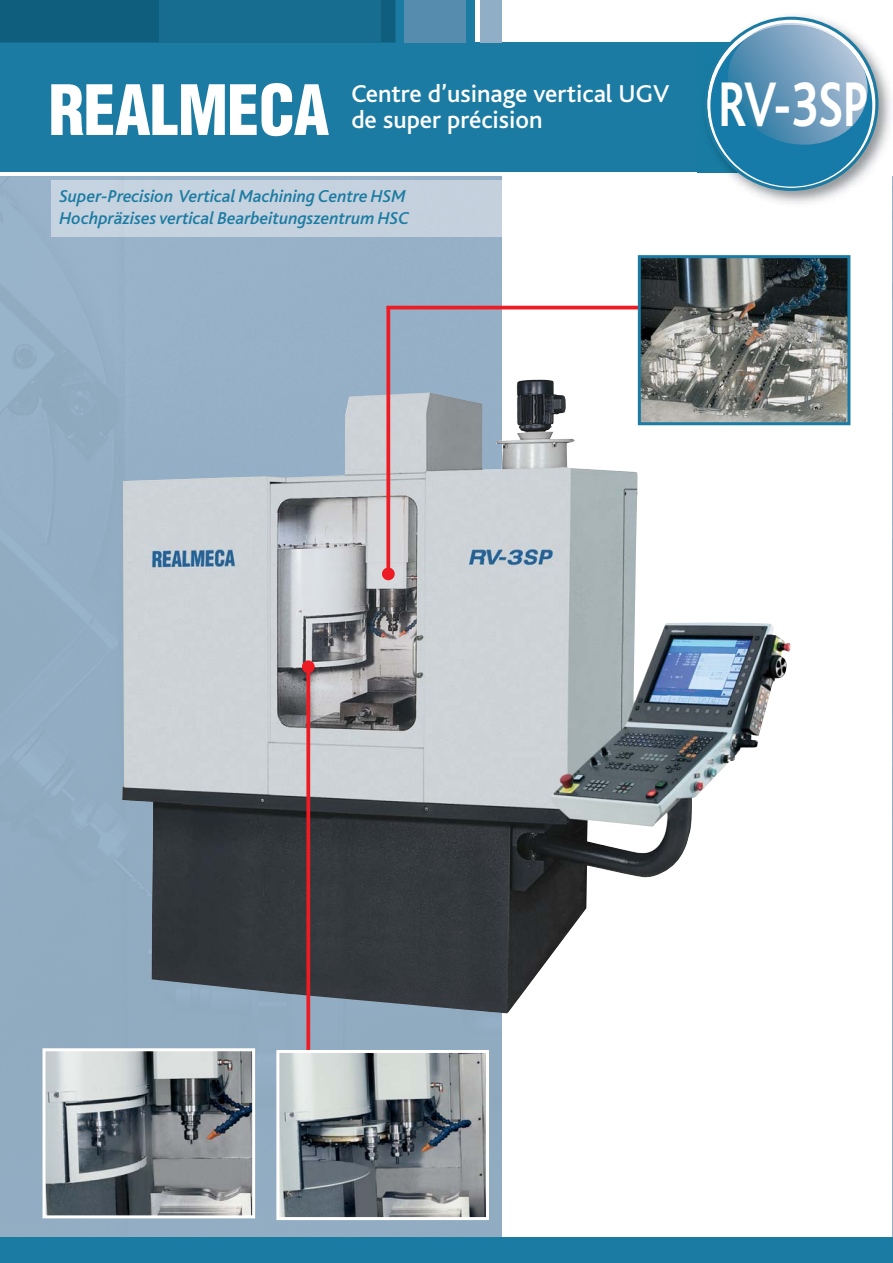
<style>
.page{position:relative;width:893px;height:1263px;background:#fff}
.page>*{position:absolute;margin:0;border:0;box-sizing:border-box;transform-origin:0 0}
.t1{font:700 66px "Bliss";color:#fff;scale:.75 1}
.t2{font:500 25.5px/26.2px "Bliss";color:#fff}
.t3{font:italic 500 18px/22.2px "Bliss";color:#1b7ba2}
</style>
<div class="page">
<div style="left:0;top:176px;width:502px;height:1061px;background:#93aec4"></div>
<div style="left:0;top:43px;width:777px;height:129px;background:#1b7ba2"></div>
<div style="left:0;top:0;width:474px;height:43px;background:#1b7ba2"></div>
<div style="left:0;top:0;width:395px;height:43px;background:#0f5e7d"></div>
<div style="left:404px;top:0;width:62px;height:43px;background:#568daf"></div>
<div style="left:480px;top:0;width:22px;height:43px;background:#90afc7"></div>
<div style="left:160px;top:0;width:221px;height:43px;background:#176d90"></div>
<div style="left:0;top:1237px;width:893px;height:26px;background:#1b7ba2"></div>
<img style="left:697px;top:16px;width:195px;height:188px">
<img style="left:697px;top:43px;width:7px;height:129px">
<svg style="left:704px;top:17px;width:174px;height:174px"></svg>
<svg style="left:51px;top:83px;width:278px;height:53px"></svg>
<img style="left:122px;top:380px;width:668px;height:633px">
<div style="left:51px;top:181px;width:451px;height:55px;background:#c5d2df"></div>
<img style="left:892px;top:176px;width:1px;height:1061px">
<img style="left:47px;top:1052px;width:204px;height:162px">
<div style="left:43px;top:1048px;width:212px;height:170px;border:3px solid #fff"></div>
<svg style="left:306px;top:673px;width:4px;height:377px;background:#de242c"></svg>
<div style="left:302px;top:660px;width:13px;height:13px;background:#ed1c24;border-radius:50%"></div>
<img style="left:280px;top:1054px;width:205px;height:162px">
<div style="left:276px;top:1050px;width:213px;height:170px;border:3px solid #fff"></div>
<svg style="left:386px;top:306px;width:4px;height:261px"></svg>
<div style="left:382px;top:567px;width:13px;height:13px;background:#ed1c24;border-radius:50%"></div>
<hr style="left:387px;top:306px;width:265px;height:3px;background:#ed1c24">
<img style="left:642px;top:259px;width:204px;height:162px">
<div style="left:638px;top:255px;width:212px;height:170px;border:3px solid #1b7ba2"></div>
<h2 class="t2" style="left:351px;top:83px;width:320px">Centre d’usinage vertical UGV de super précision</h2>
<h1 class="t1" style="left:718px;top:79px;width:201px">RV-3SP</h1>
<p class="t3" style="left:60px;top:186px;width:351px">Super-Precision Vertical Machining Centre HSM<br>Hochpräzises vertical Bearbeitungszentrum HSC</p>
</div>
